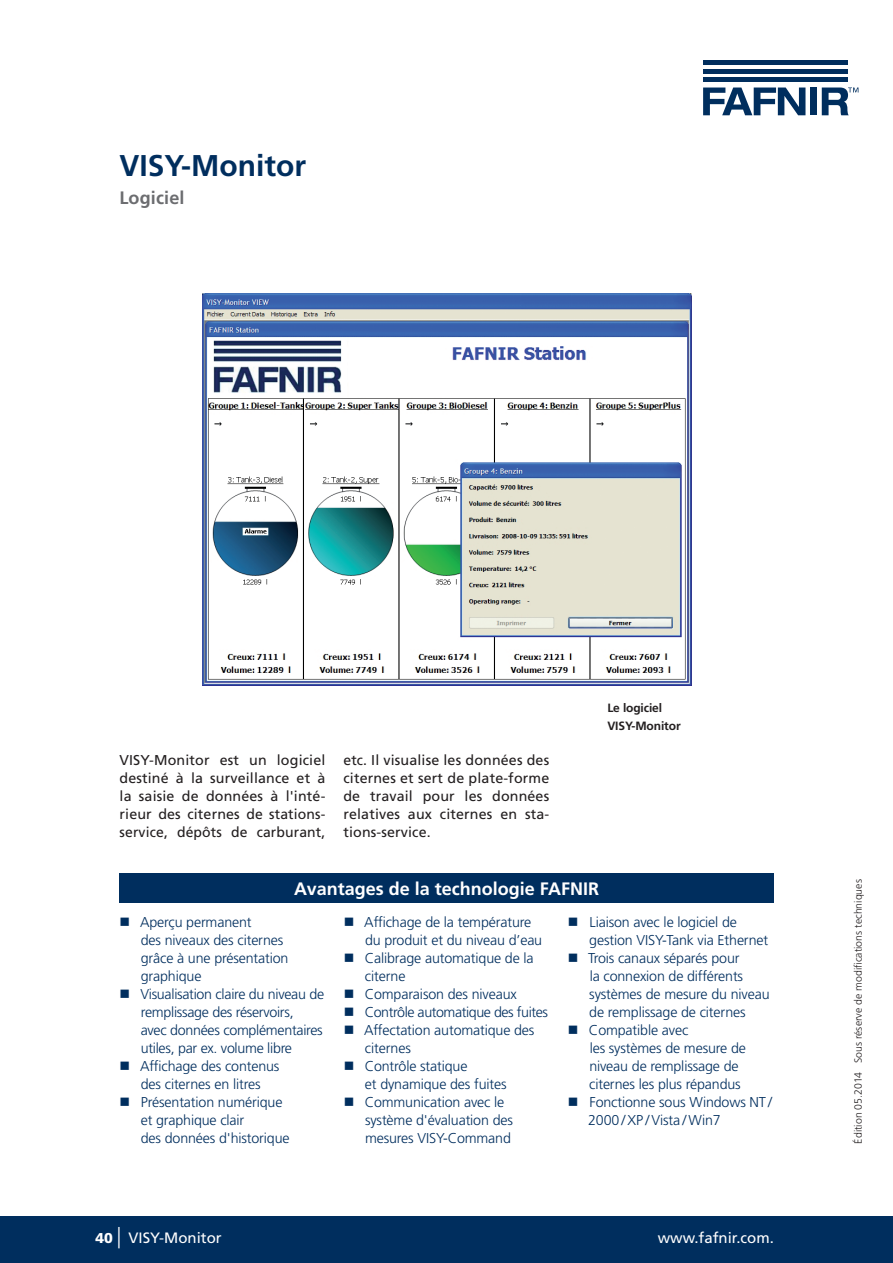
<style>
.page{position:relative;width:893px;height:1263px;background:#fff}
.page>*{position:absolute;margin:0;border:0;box-sizing:border-box;transform-origin:0 0}
.t1{font:700 30px "Frutiger LT Std";color:#002e5e}
.t2{font:700 18px "Frutiger LT Std";color:#fff}
.t3{font:700 18px "Frutiger LT Std";letter-spacing:.01em;color:#6c6d70}
.t4{font:15px "Frutiger LT Std";color:#fff}
.t5{font:300 14.25px/18px "Frutiger LT Std";letter-spacing:-.01em;color:#002e5e}
.t6{font:14.25px/18px "Frutiger LT Std";letter-spacing:.01em;color:#231f20;text-align:justify}
.t7{font:700 12px/18px "Frutiger LT Std";letter-spacing:-.01em;color:#231f20}
.t8{font:300 10.5px "Frutiger LT Std";color:#231f20}
.s1{font-weight:900;font-size:14.25px}
.s2{font-size:21.3px}
</style>
<div class="page">
<svg style="left:703px;top:88px;width:102px;height:27px"></svg>
<div style="left:810px;top:88px;width:7px;height:27px;background:#002e5e"></div>
<div style="left:703px;top:77px;width:145px;height:5px;background:#002e5e"></div>
<div style="left:703px;top:69px;width:145px;height:5px;background:#002e5e"></div>
<div style="left:703px;top:60px;width:145px;height:5px;background:#002e5e"></div>
<svg style="left:822px;top:88px;width:36px;height:27px"></svg>
<div style="left:0;top:1216px;width:893px;height:47px;background:#002e5e"></div>
<div style="left:119px;top:873px;width:655px;height:30px;background:#002e5e"></div>
<img style="left:202px;top:294px;width:489px;height:391px">
<h1 class="t1" style="left:119px;top:148px;width:188px">VISY-Monitor</h1>
<p class="t3" style="left:119px;top:187px;width:67px">Logiciel</p>
<p class="t6" style="left:120px;top:751px;width:207px">VISY-Monitor est un logiciel destiné à la surveillance et à la saisie de données à l'inté&shy;rieur des citernes de stations&shy;service, dépôts de carburant,</p>
<p class="t6" style="left:343px;top:751px;width:207px">etc. Il visualise les données des citernes et sert de plate-forme de travail pour les données relatives aux citernes en sta&shy;tions-service.</p>
<p class="t7" style="left:607px;top:698px;width:75px">Le logiciel<br>VISY-Monitor</p>
<p class="t2" style="left:294px;top:878px;width:306px">Avantages de la technologie FAFNIR</p>
<p class="t5" style="left:140px;top:913px;width:186px">Aperçu permanent<br>des niveaux des citernes<br>grâce à une présentation graphique<br>Visualisation claire du niveau de remplissage des réservoirs,<br>avec données complémentaires utiles, par ex. volume libre<br>Affichage des contenus<br>des citernes en litres<br>Présentation numérique<br>et graphique clair<br>des données d'historique</p>
<p class="t5" style="left:364px;top:913px;width:185px">Affichage de la température du produit et du niveau d’eau<br>Calibrage automatique de la citerne<br>Comparaison des niveaux<br>Contrôle automatique des fuites<br>Affectation automatique des citernes<br>Contrôle statique<br>et dynamique des fuites<br>Communication avec le système d'évaluation des mesures VISY-Command</p>
<p class="t5" style="left:588px;top:913px;width:186px">Liaison avec le logiciel de gestion VISY-Tank via Ethernet<br>Trois canaux séparés pour<br>la connexion de différents systèmes de mesure du niveau de remplissage de citernes<br>Compatible avec<br>les systèmes de mesure de niveau de remplissage de citernes les plus répandus<br>Fonctionne sous Windows NT /<br>2000 /XP /Vista /Win7</p>
<p class="t4" style="left:96px;top:1229px;width:128px"><span class="s1">40</span> <span class="s2">|</span> VISY-Monitor</p>
<p class="t4" style="left:658px;top:1229px;width:118px">www.fafnir.com.</p>
<p class="t8" style="left:852px;top:1143px;width:266px;rotate:-90deg">Édition 05.2014 Sous réserve de modifications techniques</p>
</div>
